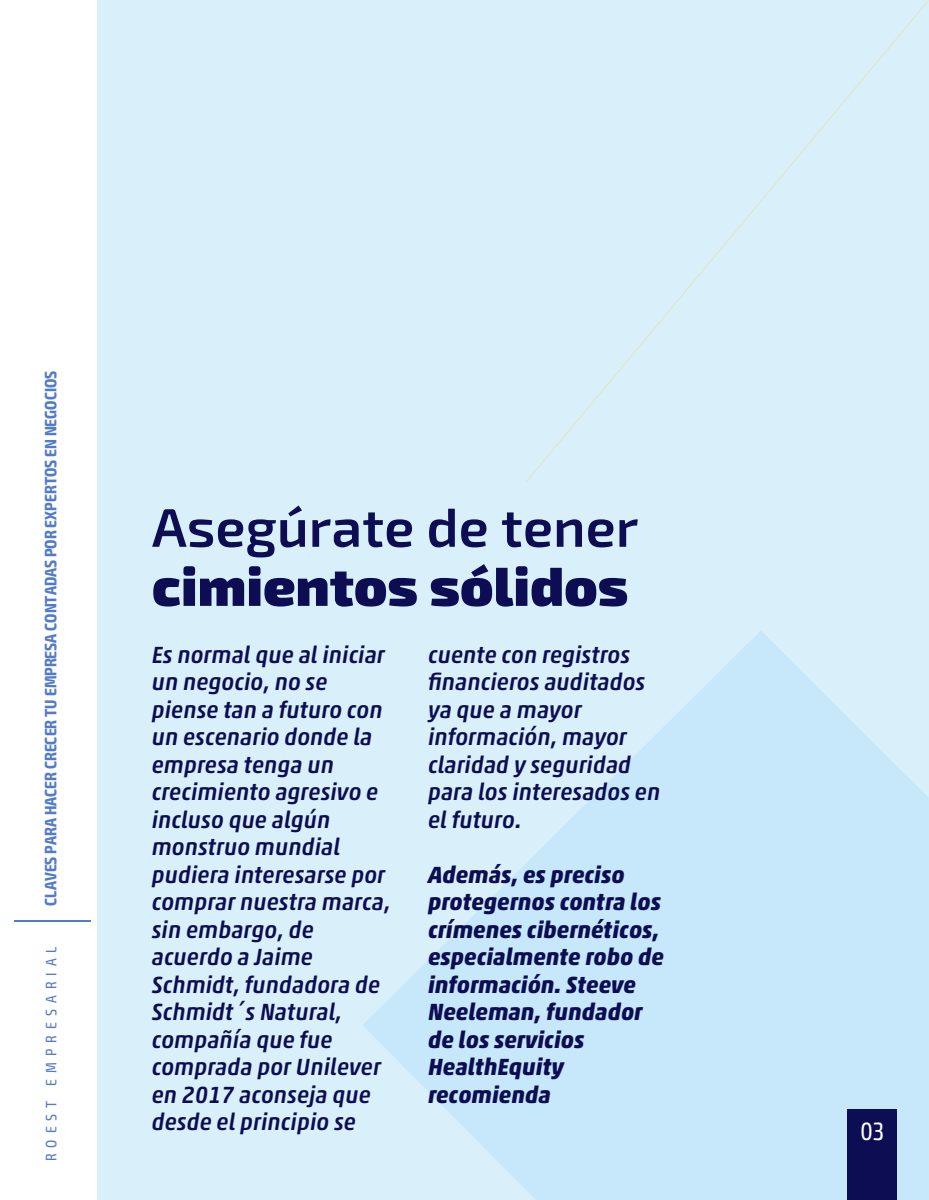
<style>
.page{position:relative;width:929px;height:1200px;background:#fff}
.page>*{position:absolute;margin:0;border:0;box-sizing:border-box;transform-origin:0 0}
.t1{font:600 54.44px "Exo 2";color:#0c0d52}
.t2{font:900 54.44px "Exo 2";color:#0c0d52}
.t3{font:condensed 25px "Exo 2";color:#fff}
.t4{font:italic 500 23.75px/27.5px "Akko Pro";color:#0c0d52}
.t5{font:italic 700 23.75px/27.5px "Akko Pro";color:#0c0d52}
.t6{font:700 condensed 16.56px "Exo 2";color:#537bca}
.t7{font:condensed 15.12px "Exo 2";letter-spacing:.4em;color:#537bca}
</style>
<div class="page">
<div style="left:98px;top:0;width:831px;height:1200px;background:#d9f0fa"></div>
<svg style="left:526px;top:0;width:403px;height:482px"></svg>
<hr style="left:15px;top:921px;width:76px;height:1px;background:#537bca">
<svg style="left:363px;top:631px;width:566px;height:569px;fill:#c6e8fa"></svg>
<div style="left:847px;top:1110px;width:49px;height:90px;background:#0c0d52"></div>
<p class="t6" style="left:41px;top:906px;width:536px;rotate:-90deg">CLAVES PARA HACER CRECER TU EMPRESA CONTADAS POR EXPERTOS EN NEGOCIOS</p>
<p class="t7" style="left:42px;top:1161px;width:216px;rotate:-90deg">ROEST EMPRESARIAL</p>
<h1 class="t1" style="left:152px;top:488px;width:488px">Asegúrate de tener</h1>
<h1 class="t2" style="left:152px;top:543px;width:478px">cimientos sólidos</h1>
<p class="t4" style="left:152px;top:640px;width:240px">Es normal que al iniciar un negocio, no se piense tan a futuro con un escenario donde la empresa tenga un crecimiento agresivo e incluso que algún monstruo mundial pudiera interesarse por comprar nuestra marca, sin embargo, de acuerdo a Jaime<br>Schmidt, fundadora de<br>Schmidt´s Natural, compañía que fue comprada por Unilever en 2017 aconseja que desde el principio se</p>
<p class="t4" style="left:428px;top:641px;width:234px">cuente con registros financieros auditados ya que a mayor información, mayor claridad y seguridad para los interesados en el futuro.</p>
<p class="t5" style="left:428px;top:861px;width:237px">Además, es preciso protegernos contra los crímenes cibernéticos, especialmente robo de información. Steeve<br>Neeleman, fundador de los servicios<br>HealthEquity recomienda</p>
<p class="t3" style="left:860px;top:1117px;width:25px">03</p>
</div>
